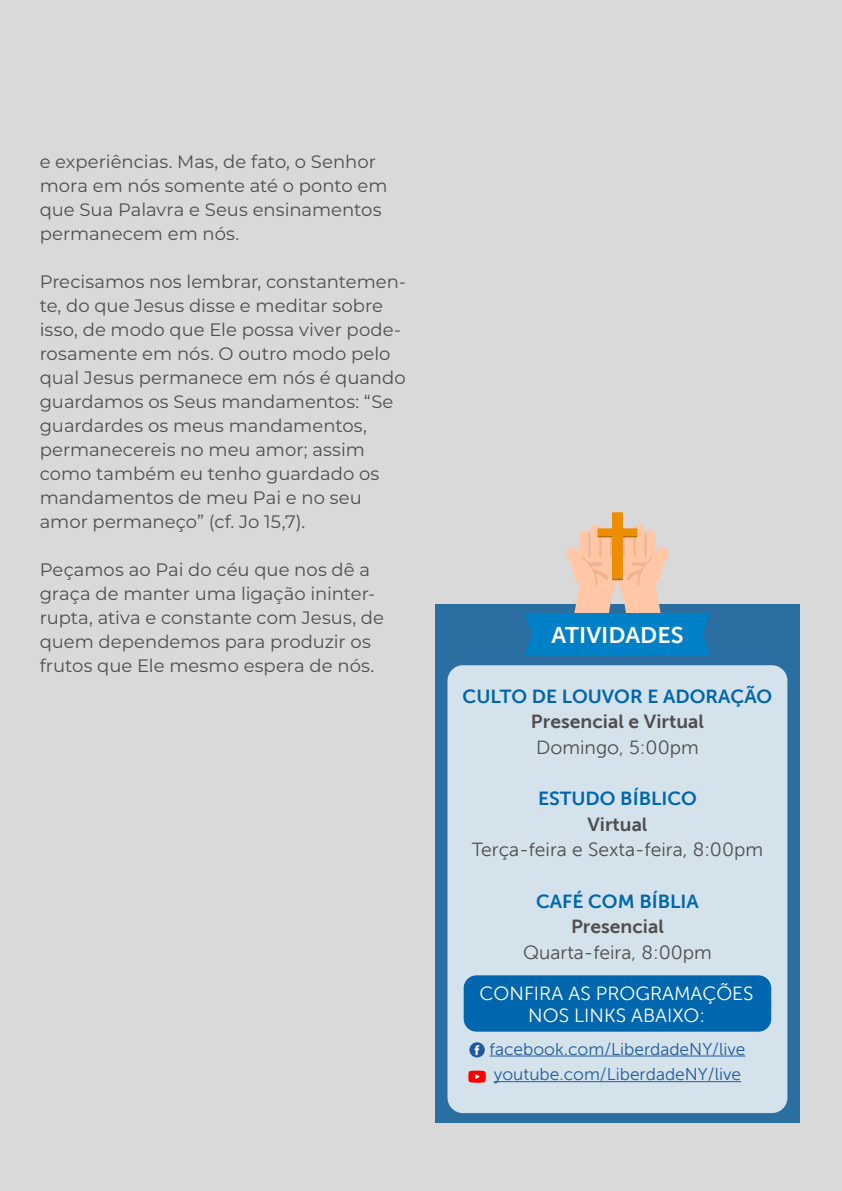
<style>
.page{position:relative;width:842px;height:1191px;background:#d9d9d9}
.page>*{position:absolute;margin:0;border:0;box-sizing:border-box;transform-origin:0 0}
.cx_editorial{font:22.8px "Museo Sans 700";color:#fff}
.t1{font:19px "Museo Sans 300";color:#4f4e50}
.t2{font:19px "Museo Sans 700";color:#0066ad}
.t3{font:19px "Museo Sans 300";color:#fff}
.t4{font:19px "Museo Sans 700";color:#4f4e50}
.Texto{font:18px/24px "Montserrat";color:#4f4e50}
.t5{font:17.2px/25.6px "Museo Sans 300";color:#235d9b}
</style>
<div class="page">
<div style="left:435px;top:604px;width:364px;height:519px;background:#2b6ea2"></div>
<div style="left:447px;top:665px;width:340px;height:448px;background:#d4e2ec;border-radius:15px"></div>
<svg style="left:566px;top:512px;width:103px;height:100px"></svg>
<hr style="left:489px;top:1055px;width:256px;height:1px;background:#235d9b">
<hr style="left:494px;top:1081px;width:247px;height:1px;background:#235d9b">
<div style="left:464px;top:975px;width:307px;height:56px;background:#0066ad;border-radius:13px"></div>
<svg style="left:468px;top:1070px;width:18px;height:12px"></svg>
<svg style="left:469px;top:1042px;width:16px;height:15px"></svg>
<svg style="left:475px;top:1045px;width:4px;height:10px"></svg>
<div style="left:532px;top:612px;width:170px;height:43px;background:#0081c7"></div>
<svg style="left:525px;top:612px;width:7px;height:43px"></svg>
<svg style="left:702px;top:612px;width:8px;height:43px"></svg>
<p class="Texto" style="left:40px;top:149px;width:349px">e experiências. Mas, de fato, o Senhor mora em nós somente até o ponto em que Sua Palavra e Seus ensinamentos permanecem em nós.</p>
<p class="Texto" style="left:40px;top:269px;width:368px">Precisamos nos lembrar, constantemen&shy;te, do que Jesus disse e meditar sobre isso, de modo que Ele possa viver pode&shy;rosamente em nós. O outro modo pelo qual Jesus permanece em nós é quando guardamos os Seus mandamentos: “Se guardardes os meus mandamentos, permanecereis no meu amor; assim como também eu tenho guardado os mandamentos de meu Pai e no seu amor permaneço” (cf. Jo 15,7).</p>
<p class="Texto" style="left:40px;top:557px;width:346px">Peçamos ao Pai do céu que nos dê a graça de manter uma ligação ininter&shy;rupta, ativa e constante com Jesus, de quem dependemos para produzir os frutos que Ele mesmo espera de nós.</p>
<p class="cx_editorial" style="left:551px;top:622px;width:134px">ATIVIDADES</p>
<p class="t2" style="left:463px;top:685px;width:311px">CULTO DE LOUVOR E ADORAÇÃO</p>
<p class="t4" style="left:531px;top:711px;width:174px">Presencial e Virtual</p>
<p class="t1" style="left:536px;top:737px;width:164px">Domingo, 5:00pm</p>
<p class="t2" style="left:538px;top:788px;width:160px">ESTUDO BÍBLICO</p>
<p class="t4" style="left:587px;top:813px;width:61px">Virtual</p>
<p class="t1" style="left:472px;top:839px;width:293px">Terça-feira e Sexta-feira, 8:00pm</p>
<p class="t2" style="left:536px;top:890px;width:164px">CAFÉ COM BÍBLIA</p>
<p class="t4" style="left:571px;top:916px;width:94px">Presencial</p>
<p class="t1" style="left:523px;top:942px;width:190px">Quarta-feira, 8:00pm</p>
<p class="t3" style="left:480px;top:983px;width:276px">CONFIRA AS PROGRAMAÇÕES</p>
<p class="t3" style="left:528px;top:1004px;width:178px">NOS LINKS ABAIXO:</p>
<p class="t5" style="left:489px;top:1036px;width:257px">facebook.com/LiberdadeNY/live youtube.com/LiberdadeNY/live</p>
</div>
